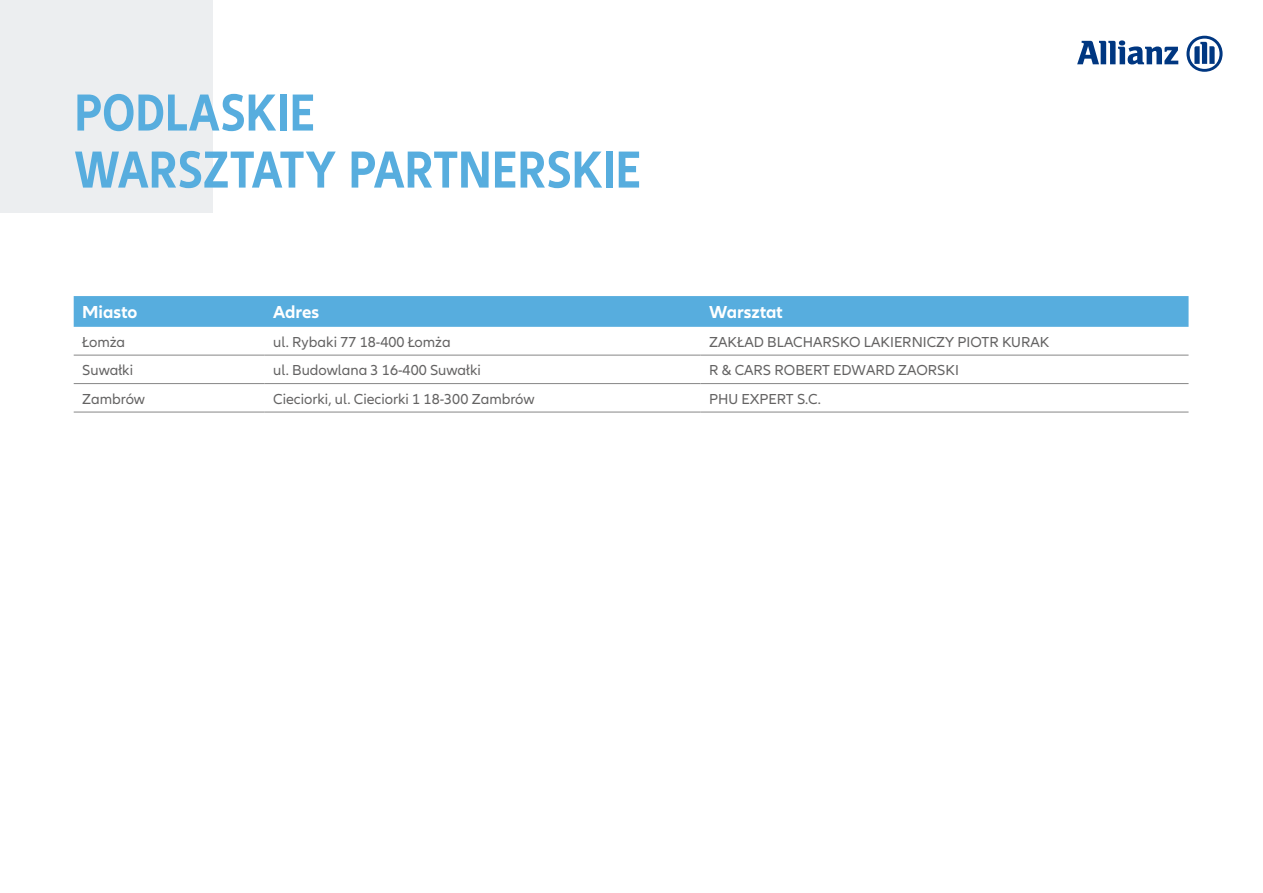
<style>
.page{position:relative;width:1263px;height:893px;background:#fff}
.page>*{position:absolute;margin:0;border:0;box-sizing:border-box;transform-origin:0 0}
.t1{font:700 condensed 54px/57px "Allianz Neo";color:#57adde}
.t2{font:700 18px "Allianz Neo";color:#fff}
.t3{font:15px "Allianz Neo";color:#646363}
</style>
<div class="page">
<div style="left:0;top:0;width:213px;height:213px;background:#eceef0"></div>
<svg style="left:1077px;top:40px;width:101px;height:24px"></svg>
<svg style="left:1186px;top:36px;width:36px;height:36px"></svg>
<div style="left:74px;top:296px;width:1114px;height:31px;background:#57adde"></div>
<hr style="left:74px;top:355px;width:191px;height:1px;background:#878787">
<hr style="left:265px;top:355px;width:436px;height:1px;background:#878787">
<hr style="left:701px;top:355px;width:487px;height:1px;background:#878787">
<hr style="left:74px;top:383px;width:191px;height:1px;background:#878787">
<hr style="left:265px;top:383px;width:436px;height:1px;background:#878787">
<hr style="left:701px;top:383px;width:487px;height:1px;background:#878787">
<hr style="left:74px;top:412px;width:191px;height:1px;background:#878787">
<hr style="left:265px;top:412px;width:436px;height:1px;background:#878787">
<hr style="left:701px;top:412px;width:487px;height:1px;background:#878787">
<h1 class="t1" style="left:74px;top:85px;width:568px">PODLASKIE<br>WARSZTATY PARTNERSKIE</h1>
<p class="t2" style="left:82px;top:302px;width:57px">Miasto</p>
<p class="t2" style="left:273px;top:302px;width:48px">Adres</p>
<p class="t2" style="left:709px;top:302px;width:75px">Warsztat</p>
<p class="t3" style="left:82px;top:333px;width:44px">Łomża</p>
<p class="t3" style="left:273px;top:333px;width:179px">ul. Rybaki 77 18-400 Łomża</p>
<p class="t3" style="left:709px;top:333px;width:342px">ZAKŁAD BLACHARSKO LAKIERNICZY PIOTR KURAK</p>
<p class="t3" style="left:82px;top:362px;width:52px">Suwałki</p>
<p class="t3" style="left:273px;top:362px;width:209px">ul. Budowlana 3 16-400 Suwałki</p>
<p class="t3" style="left:709px;top:362px;width:251px">R &amp; CARS ROBERT EDWARD ZAORSKI</p>
<p class="t3" style="left:82px;top:390px;width:64px">Zambrów</p>
<p class="t3" style="left:273px;top:390px;width:263px">Cieciorki, ul. Cieciorki 1 18-300 Zambrów</p>
<p class="t3" style="left:709px;top:390px;width:113px">PHU EXPERT S.C.</p>
</div>
